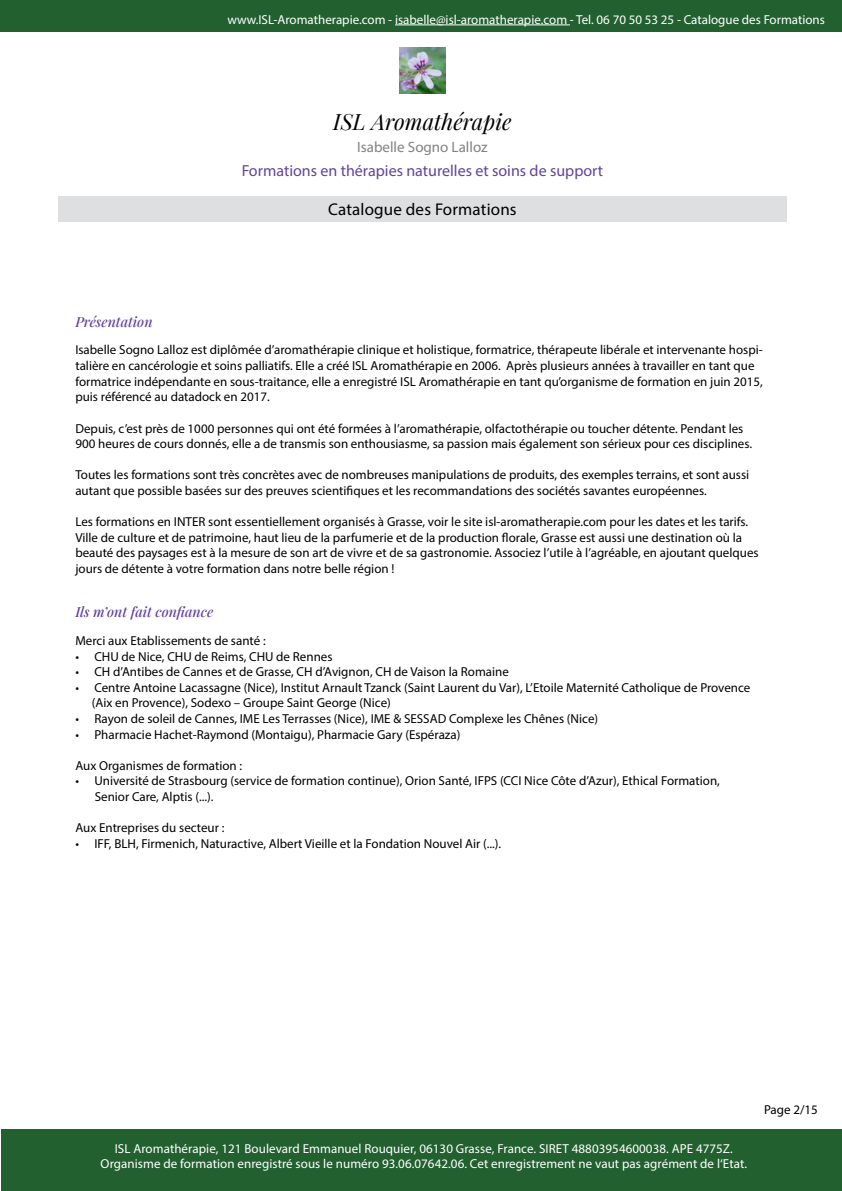
<style>
.page{position:relative;width:842px;height:1191px;background:#fff}
.page>*{position:absolute;margin:0;border:0;box-sizing:border-box;transform-origin:0 0}
.t1{font:italic 22px "Playfair Display";color:#000}
.t2{font:17px "Myriad Pro";letter-spacing:.01em;color:#000}
.t3{font:16px "Myriad Pro";color:#62439a}
.t4{font:15px "Myriad Pro";color:#808285}
.t5{font:italic 500 14px "Playfair Display";color:#62439a}
.t6{font:13px/15.6px "Myriad Pro";color:#000}
.t7{font:13px/15.6px "Myriad Pro";letter-spacing:.005em;color:#fff;text-align:center}
</style>
<div class="page">
<div style="left:0;top:1px;width:842px;height:31px;background:#226030"></div>
<hr style="left:395px;top:25px;width:175px;height:1px;background:#fff">
<img style="left:399px;top:48px;width:46px;height:46px">
<div style="left:58px;top:196px;width:728px;height:26px;background:#dedfe0"></div>
<div style="left:1px;top:1129px;width:841px;height:62px;background:#226030"></div>
<p class="t7" style="left:227px;top:11px;width:599px">www.ISL-Aromatherapie.com - isabelle@isl-aromatherapie.com - Tel. 06 70 50 53 25 - Catalogue des Formations</p>
<h1 class="t1" style="left:333px;top:105px;width:180px">ISL Aromathérapie</h1>
<p class="t4" style="left:357px;top:138px;width:132px">Isabelle Sogno Lalloz</p>
<p class="t3" style="left:242px;top:161px;width:363px">Formations en thérapies naturelles et soins de support</p>
<h2 class="t2" style="left:328px;top:199px;width:190px">Catalogue des Formations</h2>
<p class="t5" style="left:75px;top:311px;width:79px">Présentation</p>
<p class="t6" style="left:75px;top:342px;width:689px">Isabelle Sogno Lalloz est diplômée d’aromathérapie clinique et holistique, formatrice, thérapeute libérale et intervenante hospi&shy;talière en cancérologie et soins palliatifs. Elle a créé ISL Aromathérapie en 2006. Après plusieurs années à travailler en tant que formatrice indépendante en sous-traitance, elle a enregistré ISL Aromathérapie en tant qu’organisme de formation en juin 2015, puis référencé au datadock en 2017.</p>
<p class="t6" style="left:75px;top:420px;width:678px">Depuis, c’est près de 1000 personnes qui ont été formées à l’aromathérapie, olfactothérapie ou toucher détente. Pendant les<br>900 heures de cours donnés, elle a de transmis son enthousiasme, sa passion mais également son sérieux pour ces disciplines.</p>
<p class="t6" style="left:75px;top:467px;width:675px">Toutes les formations sont très concrètes avec de nombreuses manipulations de produits, des exemples terrains, et sont aussi autant que possible basées sur des preuves scientifiques et les recommandations des sociétés savantes européennes.</p>
<p class="t6" style="left:75px;top:514px;width:685px">Les formations en INTER sont essentiellement organisés à Grasse, voir le site isl-aromatherapie.com pour les dates et les tarifs.<br>Ville de culture et de patrimoine, haut lieu de la parfumerie et de la production florale, Grasse est aussi une destination où la beauté des paysages est à la mesure de son art de vivre et de sa gastronomie. Associez l’utile à l’agréable, en ajoutant quelques jours de détente à votre formation dans notre belle région !</p>
<p class="t5" style="left:75px;top:601px;width:139px">Ils m’ont fait confiance</p>
<p class="t6" style="left:75px;top:632px;width:192px">Merci aux Etablissements de santé :</p>
<p class="t6" style="left:75px;top:648px;width:259px">• CHU de Nice, CHU de Reims, CHU de Rennes</p>
<p class="t6" style="left:75px;top:664px;width:435px">• CH d’Antibes de Cannes et de Grasse, CH d’Avignon, CH de Vaison la Romaine</p>
<p class="t6" style="left:92px;top:679px;width:660px;text-indent:-17px">• Centre Antoine Lacassagne (Nice), Institut Arnault Tzanck (Saint Laurent du Var), L’Etoile Maternité Catholique de Provence (Aix en Provence), Sodexo – Groupe Saint George (Nice)</p>
<p class="t6" style="left:75px;top:710px;width:524px">• Rayon de soleil de Cannes, IME Les Terrasses (Nice), IME &amp; SESSAD Complexe les Chênes (Nice)</p>
<p class="t6" style="left:75px;top:726px;width:387px">• Pharmacie Hachet-Raymond (Montaigu), Pharmacie Gary (Espéraza)</p>
<p class="t6" style="left:75px;top:757px;width:168px">Aux Organismes de formation :</p>
<p class="t6" style="left:95px;top:773px;width:627px;text-indent:-19px">• Université de Strasbourg (service de formation continue), Orion Santé, IFPS (CCI Nice Côte d’Azur), Ethical Formation,<br>Senior Care, Alptis (...).</p>
<p class="t6" style="left:75px;top:820px;width:151px">Aux Entreprises du secteur :</p>
<p class="t6" style="left:75px;top:835px;width:427px">• IFF, BLH, Firmenich, Naturactive, Albert Vieille et la Fondation Nouvel Air (...).</p>
<p class="t7" style="left:101px;top:1140px;width:648px">ISL Aromathérapie, 121 Boulevard Emmanuel Rouquier, 06130 Grasse, France. SIRET 48803954600038. APE 4775Z.<br>Organisme de formation enregistré sous le numéro 93.06.07642.06. Cet enregistrement ne vaut pas agrément de l‘Etat.</p>
<p class="t6" style="left:764px;top:1101px;width:55px">Page 2/15</p>
</div>
